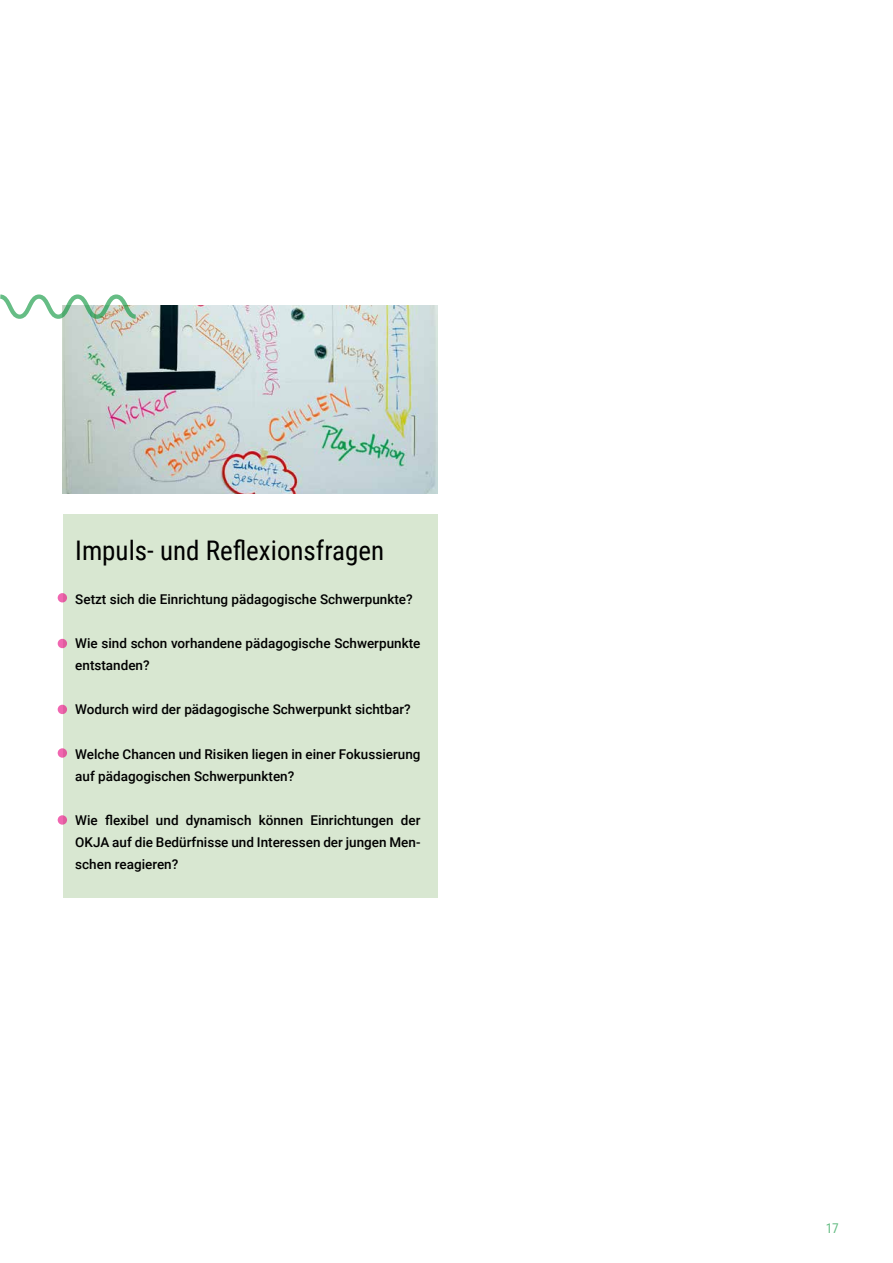
<style>
.page{position:relative;width:893px;height:1263px;background:#fff}
.page>*{position:absolute;margin:0;border:0;box-sizing:border-box;transform-origin:0 0}
.t1{font:27px "Roboto Condensed";color:#000}
.t2{font:500 13.5px/22px "Roboto";color:#000}
.t3{font:13.5px "Roboto Condensed";color:#009134}
</style>
<div class="page">
<div style="left:63px;top:515px;width:374px;height:78px;background:#d8e7d1"></div>
<div style="left:63px;top:591px;width:374px;height:64px;background:#d8e7d1"></div>
<div style="left:63px;top:613px;width:374px;height:86px;background:#d8e7d1"></div>
<div style="left:63px;top:679px;width:374px;height:64px;background:#d8e7d1"></div>
<div style="left:63px;top:723px;width:374px;height:86px;background:#d8e7d1"></div>
<div style="left:63px;top:789px;width:374px;height:108px;background:#d8e7d1"></div>
<img style="left:63px;top:305px;width:374px;height:188px">
<svg style="left:0;top:294px;width:137px;height:26px"></svg>
<svg style="left:58px;top:593px;width:9px;height:9px"></svg>
<svg style="left:58px;top:639px;width:9px;height:9px"></svg>
<svg style="left:58px;top:705px;width:9px;height:9px"></svg>
<svg style="left:58px;top:748px;width:9px;height:10px"></svg>
<svg style="left:58px;top:815px;width:9px;height:10px"></svg>
<h1 class="t1" style="left:75px;top:532px;width:310px">Impuls- und Reflexionsfragen</h1>
<p class="t2" style="left:75px;top:588px;width:339px">Setzt sich die Einrichtung pädagogische Schwerpunkte?</p>
<p class="t2" style="left:75px;top:632px;width:347px">Wie sind schon vorhandene pädagogische Schwerpunkte entstanden?</p>
<p class="t2" style="left:75px;top:698px;width:337px">Wodurch wird der pädagogische Schwerpunkt sichtbar?</p>
<p class="t2" style="left:75px;top:742px;width:347px">Welche Chancen und Risiken liegen in einer Fokussierung auf pädagogischen Schwerpunkten?</p>
<p class="t2" style="left:75px;top:808px;width:347px;text-align:justify">Wie flexibel und dynamisch können Einrichtungen der OKJA auf die Bedürfnisse und Interessen der jungen Men&shy;schen reagieren?</p>
<p class="t3" style="left:825px;top:1219px;width:15px">17</p>
</div>
